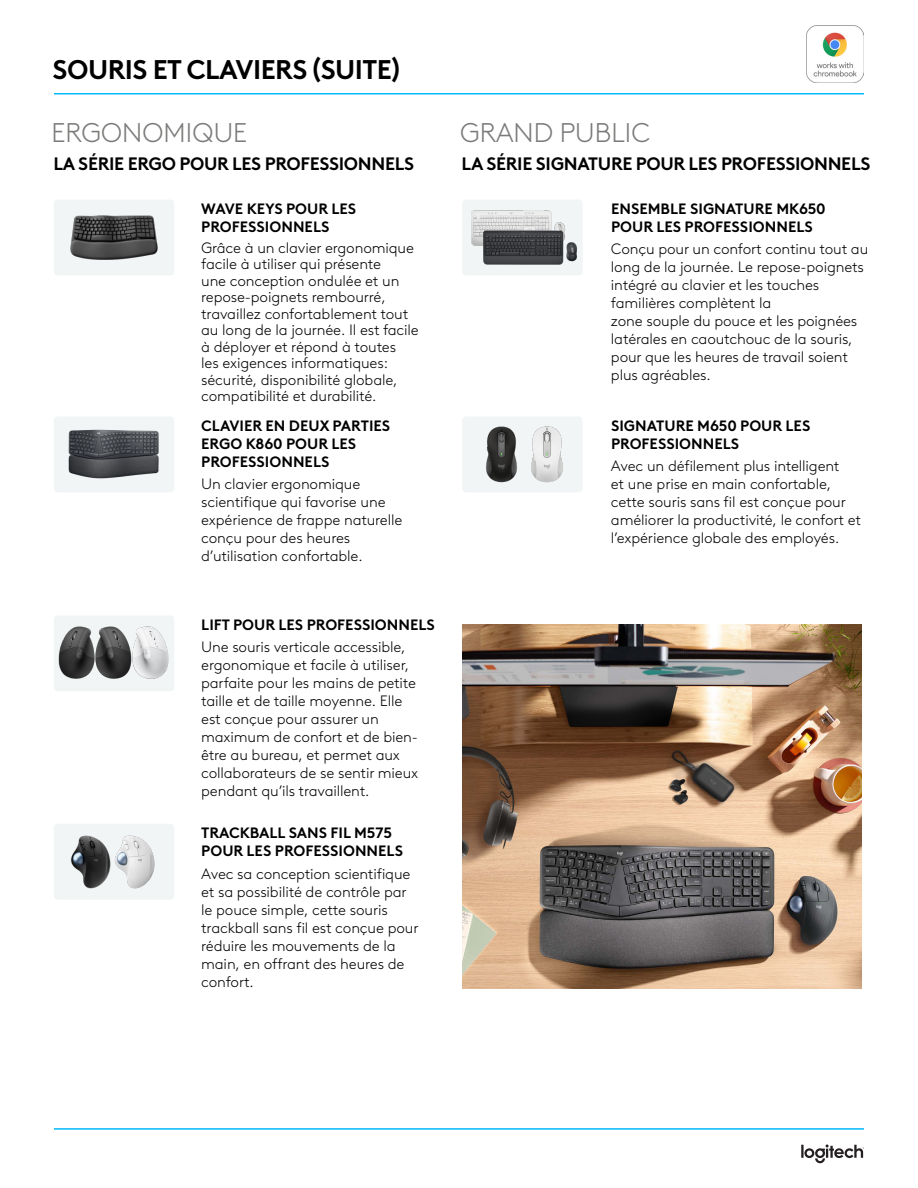
<style>
.page{position:relative;width:918px;height:1188px;background:#fff}
.page>*{position:absolute;margin:0;border:0;box-sizing:border-box;transform-origin:0 0}
.Head_1{font:700 27px "Brown Logitech Pan";letter-spacing:-.02em;color:#000}
.Light_Subhead_1{font:300 27px "Brown Logitech Pan";letter-spacing:-.02em;color:#7b7b79}
.Subhead1{font:700 18px "Brown Logitech Pan";letter-spacing:-.02em;color:#000}
.Body_1{font:300 15px/18px "Brown Logitech Pan";letter-spacing:-.01em;color:#000}
.Subhead_2{font:700 15px/18px "Brown Logitech Pan";color:#000}
.Subhead_2-2{font:300 15px/18px "Brown Logitech Pan";letter-spacing:-.01em;color:#000}
</style>
<div class="page">
<div style="left:54px;top:200px;width:120px;height:75px;background:#f2f5f5;border-radius:4px"></div>
<div style="left:462px;top:200px;width:121px;height:75px;background:#f2f5f5;border-radius:4px"></div>
<div style="left:462px;top:417px;width:121px;height:75px;background:#f2f5f5;border-radius:4px"></div>
<img style="left:463px;top:625px;width:398px;height:364px">
<div style="left:54px;top:417px;width:120px;height:75px;background:#f2f5f5;border-radius:4px"></div>
<div style="left:54px;top:616px;width:120px;height:75px;background:#f2f5f5;border-radius:4px"></div>
<div style="left:54px;top:824px;width:120px;height:76px;background:#f2f5f5;border-radius:4px"></div>
<img style="left:68px;top:429px;width:91px;height:50px">
<img style="left:128px;top:835px;width:27px;height:54px">
<img style="left:58px;top:626px;width:25px;height:53px">
<img style="left:83px;top:626px;width:37px;height:53px">
<img style="left:120px;top:626px;width:49px;height:53px">
<img style="left:70px;top:835px;width:58px;height:54px">
<img style="left:471px;top:210px;width:93px;height:36px">
<img style="left:474px;top:225px;width:103px;height:40px">
<img style="left:486px;top:426px;width:28px;height:57px">
<img style="left:514px;top:426px;width:49px;height:57px">
<img style="left:70px;top:215px;width:88px;height:45px">
<svg style="left:801px;top:1144px;width:63px;height:19px"></svg>
<hr style="left:54px;top:93px;width:810px;height:1px;background:#00b8fc">
<hr style="left:54px;top:1128px;width:810px;height:2px;background:#00b8fc">
<img style="left:807px;top:26px;width:57px;height:57px">
<p class="Head_1" style="left:53px;top:49px;width:349px">SOURIS ET CLAVIERS (SUITE)</p>
<p class="Light_Subhead_1" style="left:51px;top:114px;width:198px">ERGONOMIQUE</p>
<p class="Subhead1" style="left:53px;top:150px;width:362px">LA SÉRIE ERGO POUR LES PROFESSIONNELS</p>
<p class="Subhead1" style="left:462px;top:150px;width:410px">LA SÉRIE SIGNATURE POUR LES PROFESSIONNELS</p>
<p class="Light_Subhead_1" style="left:460px;top:114px;width:192px">GRAND PUBLIC</p>
<p class="Subhead_2" style="left:201px;top:198px;width:157px">WAVE KEYS POUR LES<br>PROFESSIONNELS</p>
<p class="Body_1" style="left:201px;top:238px;width:219px;line-height:16.5px">Grâce à un clavier ergonomique facile à utiliser qui présente<br>une conception ondulée et un repose-poignets rembourré, travaillez confortablement tout au long de la journée. Il est facile à déployer et répond à toutes<br>les exigences informatiques: sécurité, disponibilité globale, compatibilité et durabilité.</p>
<p class="Subhead_2" style="left:201px;top:415px;width:191px">CLAVIER EN DEUX PARTIES<br>ERGO K860 POUR LES<br>PROFESSIONNELS</p>
<p class="Body_1" style="left:201px;top:474px;width:203px">Un clavier ergonomique scientifique qui favorise une expérience de frappe naturelle conçu pour des heures d’utilisation confortable.</p>
<p class="Subhead_2" style="left:201px;top:614px;width:235px">LIFT POUR LES PROFESSIONNELS</p>
<p class="Body_1" style="left:201px;top:637px;width:219px">Une souris verticale accessible, ergonomique et facile à utiliser, parfaite pour les mains de petite taille et de taille moyenne. Elle est conçue pour assurer un maximum de confort et de bien&shy;être au bureau, et permet aux collaborateurs de se sentir mieux pendant qu’ils travaillent.</p>
<p class="Subhead_2" style="left:201px;top:823px;width:203px">TRACKBALL SANS FIL M575<br>POUR LES PROFESSIONNELS</p>
<p class="Body_1" style="left:201px;top:863px;width:219px">Avec sa conception scientifique et sa possibilité de contrôle par le pouce simple, cette souris trackball sans fil est conçue pour réduire les mouvements de la main, en offrant des heures de confort.</p>
<p class="Subhead_2" style="left:611px;top:198px;width:216px">ENSEMBLE SIGNATURE MK650<br>POUR LES PROFESSIONNELS</p>
<p class="Subhead_2-2" style="left:611px;top:239px;width:259px">Conçu pour un confort continu tout au long de la journée. Le repose-poignets intégré au clavier et les touches familières complètent la<br>zone souple du pouce et les poignées latérales en caoutchouc de la souris, pour que les heures de travail soient plus agréables.</p>
<p class="Subhead_2" style="left:611px;top:415px;width:201px">SIGNATURE M650 POUR LES<br>PROFESSIONNELS</p>
<p class="Body_1" style="left:611px;top:456px;width:252px">Avec un défilement plus intelligent<br>et une prise en main confortable, cette souris sans fil est conçue pour améliorer la productivité, le confort et l’expérience globale des employés.</p>
</div>
